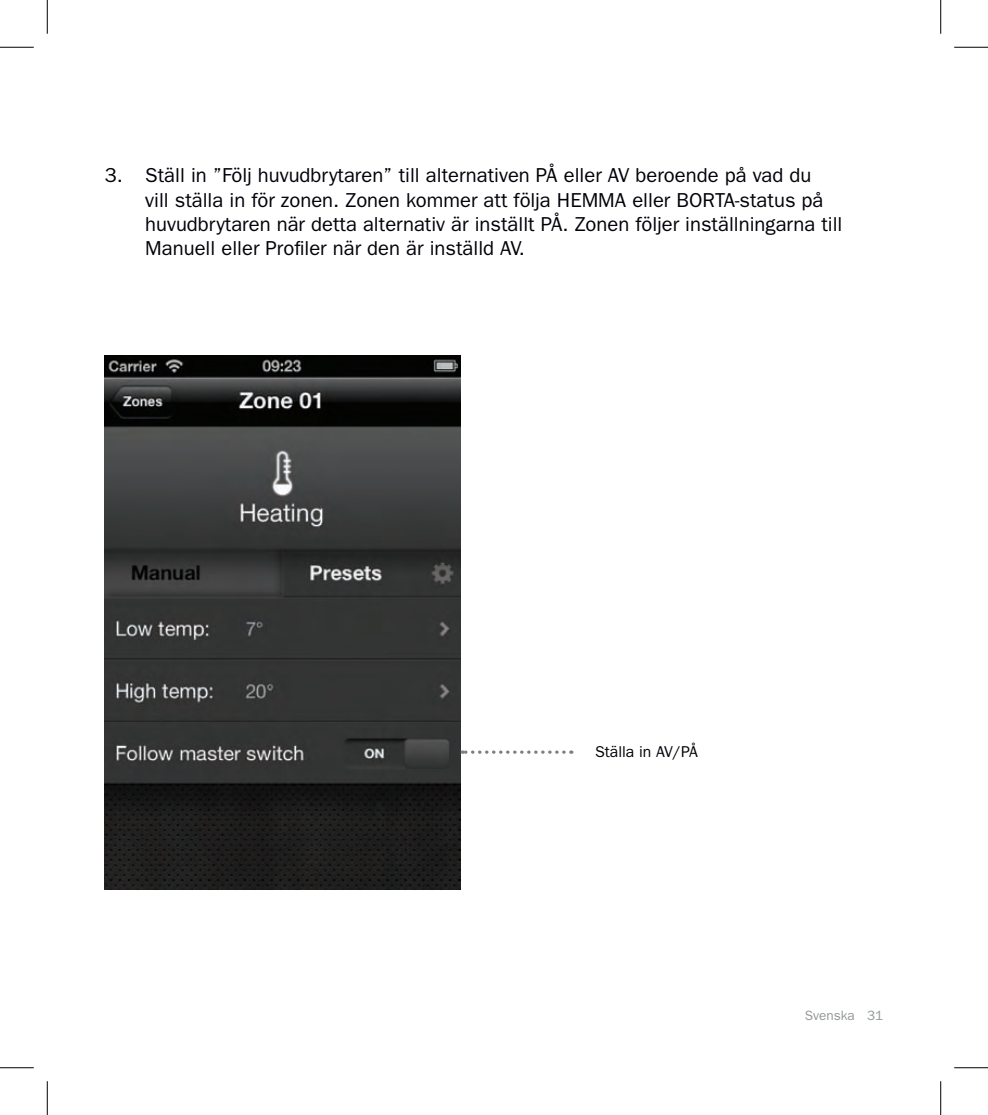
<style>
.page{position:relative;width:988px;height:1115px;background:#fff}
.page>*{position:absolute;margin:0;border:0;box-sizing:border-box;transform-origin:0 0}
.t1{font:20.25px/24.3px "ITC Franklin Gothic Std";color:#000008}
.t2{font:15.75px "ITC Franklin Gothic Std";color:#000008}
.t3{font:13.5px "ITC Franklin Gothic Std";color:#929799}
</style>
<div class="page">
<img style="left:105px;top:356px;width:355px;height:533px">
<svg style="left:462px;top:750px;width:102px;height:4px"></svg>
<hr style="left:0;top:47px;width:34px;height:1px;background:#000">
<hr style="left:954px;top:47px;width:33px;height:1px;background:#000">
<hr style="left:0;top:1067px;width:34px;height:1px;background:#000">
<hr style="left:954px;top:1067px;width:33px;height:1px;background:#000">
<hr style="left:47px;top:0;width:1px;height:34px;background:#000">
<hr style="left:47px;top:1081px;width:1px;height:34px;background:#000">
<hr style="left:940px;top:0;width:1px;height:34px;background:#000">
<hr style="left:940px;top:1081px;width:1px;height:34px;background:#000">
<p class="t1" style="left:145px;top:163px;width:698px;text-indent:-41px">3. Ställ in ”Följ huvudbrytaren” till alternativen PÅ eller AV beroende på vad du<br>vill ställa in för zonen. Zonen kommer att följa HEMMA eller BORTA-status på huvudbrytaren när detta alternativ är inställt PÅ. Zonen följer inställningarna till Manuell eller Profiler när den är inställd AV.</p>
<p class="t2" style="left:595px;top:742px;width:104px">Ställa in AV/PÅ</p>
<p class="t3" style="left:804px;top:1007px;width:80px">Svenska 31</p>
</div>
